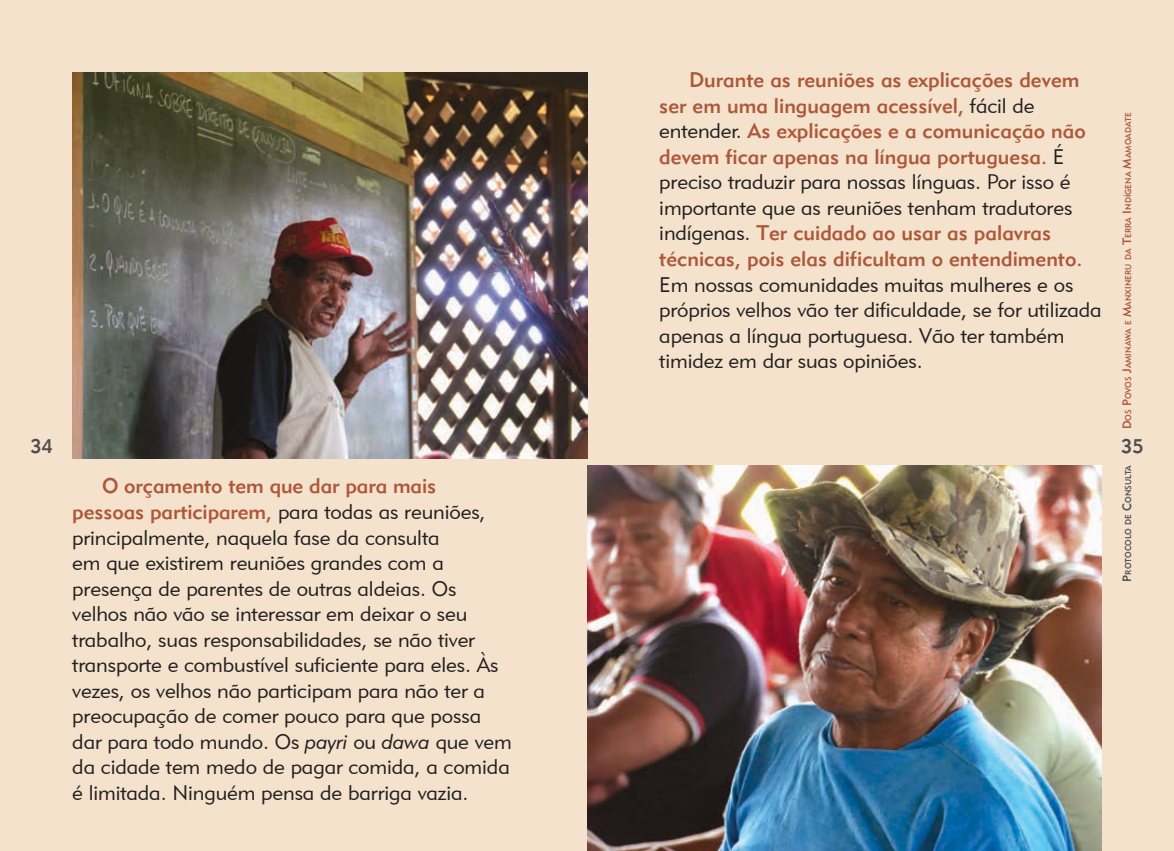
<style>
.page{position:relative;width:1174px;height:851px;background:#fff}
.page>*{position:absolute;margin:0;border:0;box-sizing:border-box;transform-origin:0 0}
.t1{font:21px/25.5px "Geometric 415 BT Lite A";letter-spacing:-.005em;color:#231f20}
.t2{font:21px/25.5px "Geometric 415 BT Medium A";color:#ad5839}
.t3{font:19.5px "Geometric 415 BT Medium A";color:#4d4d4f}
.t4{font:8.4px "Geometric 415 BT Medium A";color:#ad5839}
.t5{font:8.4px "Geometric 415 BT Medium A";color:#4d4d4f}
.s1{font-family:"Geometric 415 BT Lite A";color:#231f20}
.s2{font-size:12px}
.s3{font-family:"Geometric 415 BT Lite Italic A"}
</style>
<div class="page">
<div style="left:0;top:0;width:1174px;height:850px;background:#f4e2cd"></div>
<img style="left:72px;top:72px;width:515px;height:386px">
<img style="left:587px;top:465px;width:514px;height:385px">
<p class="t2" style="left:659px;top:67px;width:428px;text-indent:30px">Durante as reuniões as explicações devem ser em uma linguagem acessível, <span class="s1">fácil de entender.</span> As explicações e a comunicação não devem ficar apenas na língua portuguesa. <span class="s1">É</span></p>
<p class="t1" style="left:659px;top:169px;width:415px">preciso traduzir para nossas línguas. Por isso é importante que as reuniões tenham tradutores</p>
<p class="t2" style="left:659px;top:220px;width:425px"><span class="s1">indígenas.</span> Ter cuidado ao usar as palavras técnicas, pois elas dificultam o entendimento.</p>
<p class="t1" style="left:659px;top:271px;width:444px">Em nossas comunidades muitas mulheres e os próprios velhos vão ter dificuldade, se for utilizada apenas a língua portuguesa. Vão ter também timidez em dar suas opiniões.</p>
<p class="t4" style="left:1123px;top:429px;width:318px;rotate:-90deg"><span class="s2">D</span>os <span class="s2">P</span>ovos <span class="s2">J</span>aminawa e <span class="s2">M</span>anxineru da <span class="s2">T</span>erra <span class="s2">I</span> ndígena <span class="s2">M</span>amoadate</p>
<p class="t3" style="left:30px;top:434px;width:24px">34</p>
<p class="t3" style="left:1121px;top:434px;width:24px">35</p>
<p class="t5" style="left:1123px;top:581px;width:118px;rotate:-90deg"><span class="s2">P</span>rotocolo de <span class="s2">C</span>onsulta</p>
<p class="t2" style="left:72px;top:473px;width:415px;text-indent:30px">O orçamento tem que dar para mais pessoas participarem, <span class="s1">para todas as reuniões,</span></p>
<p class="t1" style="left:72px;top:524px;width:441px">principalmente, naquela fase da consulta<br>em que existirem reuniões grandes com a presença de parentes de outras aldeias. Os velhos não vão se interessar em deixar o seu trabalho, suas responsabilidades, se não tiver transporte e combustível suficiente para eles. Às vezes, os velhos não participam para não ter a preocupação de comer pouco para que possa dar para todo mundo. Os <span class="s3">payri</span> ou <span class="s3">dawa</span> que vem da cidade tem medo de pagar comida, a comida é limitada. Ninguém pensa de barriga vazia.</p>
</div>
